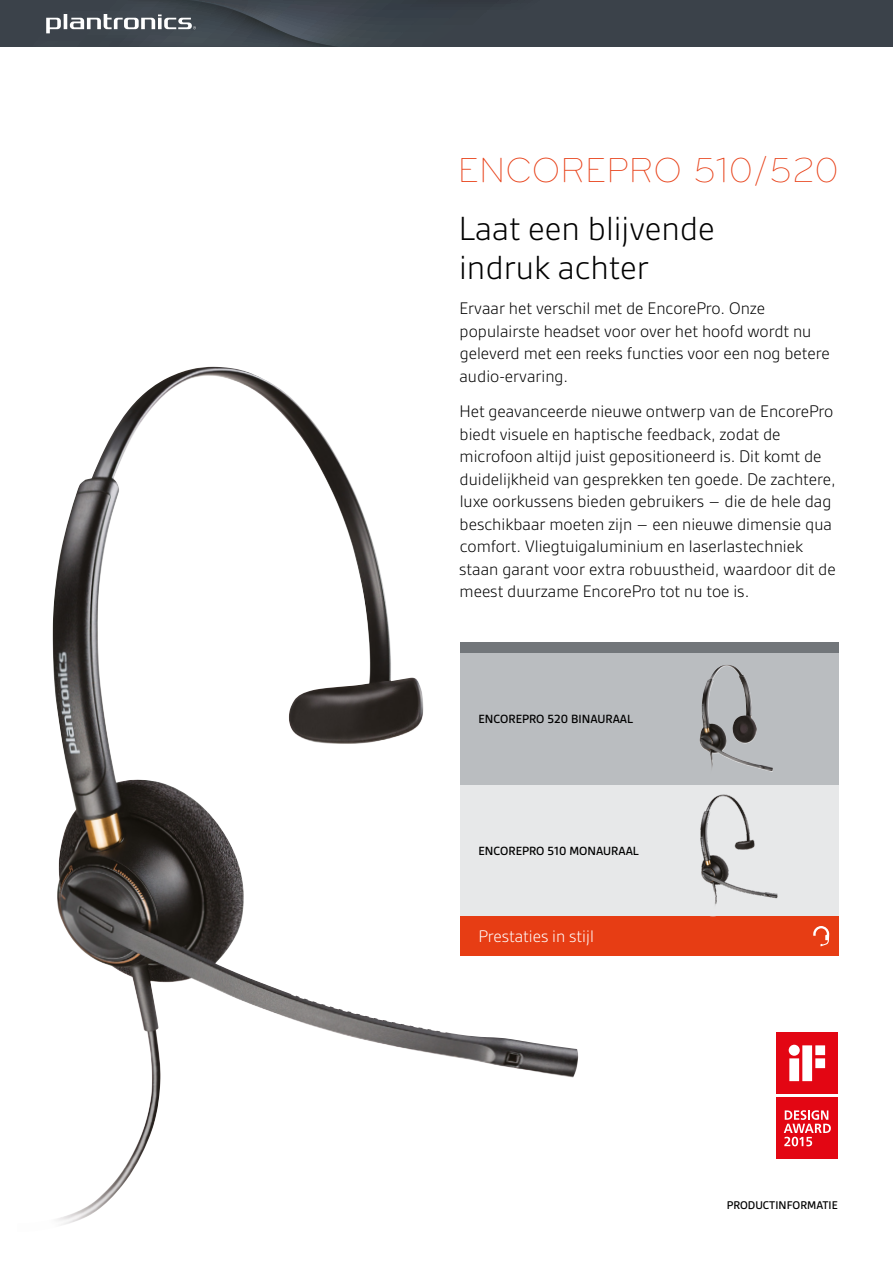
<style>
.page{position:relative;width:893px;height:1263px;background:#fff}
.page>*{position:absolute;margin:0;border:0;box-sizing:border-box;transform-origin:0 0}
.Cover_headline_black{font:300 36px/39px "Gesta";color:#000}
.Cover_product_name_o{font:300 36px "Bryant";letter-spacing:.005em;color:#e73d14}
.Cover_body_copy{font:300 18px/22.5px "Gesta";color:#000}
.t1{font:300 18px "Gesta";color:#fff}
.Body_copy{font:500 12.75px "Gesta";color:#000}
.t2{font:500 12px "Gesta";color:#000}
</style>
<div class="page">
<img style="left:52px;top:368px;width:527px;height:857px">
<svg style="left:0;top:0;width:893px;height:47px"></svg>
<div style="left:776px;top:1032px;width:62px;height:62px;background:#e30613"></div>
<svg style="left:789px;top:1045px;width:36px;height:36px"></svg>
<div style="left:776px;top:1097px;width:62px;height:62px;background:#e30613"></div>
<svg style="left:784px;top:1110px;width:47px;height:36px"></svg>
<div style="left:460px;top:653px;width:379px;height:131px;background:#babdc0"></div>
<div style="left:460px;top:784px;width:379px;height:132px;background:#e7e8e9"></div>
<div style="left:460px;top:642px;width:379px;height:11px;background:#72767a"></div>
<img style="left:699px;top:665px;width:74px;height:107px">
<img style="left:680px;top:784px;width:115px;height:119px">
<div style="left:460px;top:916px;width:379px;height:40px;background:#e73d14"></div>
<svg style="left:813px;top:926px;width:16px;height:20px"></svg>
<div style="left:698px;top:763px;width:21px;height:21px;background:#babdc0;border-radius:50%"></div>
<p class="Cover_product_name_o" style="left:458px;top:149px;width:382px">ENCOREPRO 510/520</p>
<p class="Cover_headline_black" style="left:459px;top:208px;width:257px">Laat een blijvende indruk achter</p>
<p class="Cover_body_copy" style="left:459px;top:297px;width:372px">Ervaar het verschil met de EncorePro. Onze populairste headset voor over het hoofd wordt nu geleverd met een reeks functies voor een nog betere audio-ervaring.</p>
<p class="Cover_body_copy" style="left:459px;top:400px;width:378px">Het geavanceerde nieuwe ontwerp van de EncorePro biedt visuele en haptische feedback, zodat de microfoon altijd juist gepositioneerd is. Dit komt de duidelijkheid van gesprekken ten goede. De zachtere, luxe oorkussens bieden gebruikers – die de hele dag beschikbaar moeten zijn – een nieuwe dimensie qua comfort. Vliegtuigaluminium en laserlastechniek staan garant voor extra robuustheid, waardoor dit de meest duurzame EncorePro tot nu toe is.</p>
<p class="Body_copy" style="left:478px;top:712px;width:156px">ENCOREPRO 520 BINAURAAL</p>
<p class="Body_copy" style="left:478px;top:844px;width:162px">ENCOREPRO 510 MONAURAAL</p>
<p class="t1" style="left:478px;top:925px;width:117px">Prestaties in stijl</p>
<p class="t2" style="left:727px;top:1198px;width:112px">PRODUCTINFORMATIE</p>
</div>
